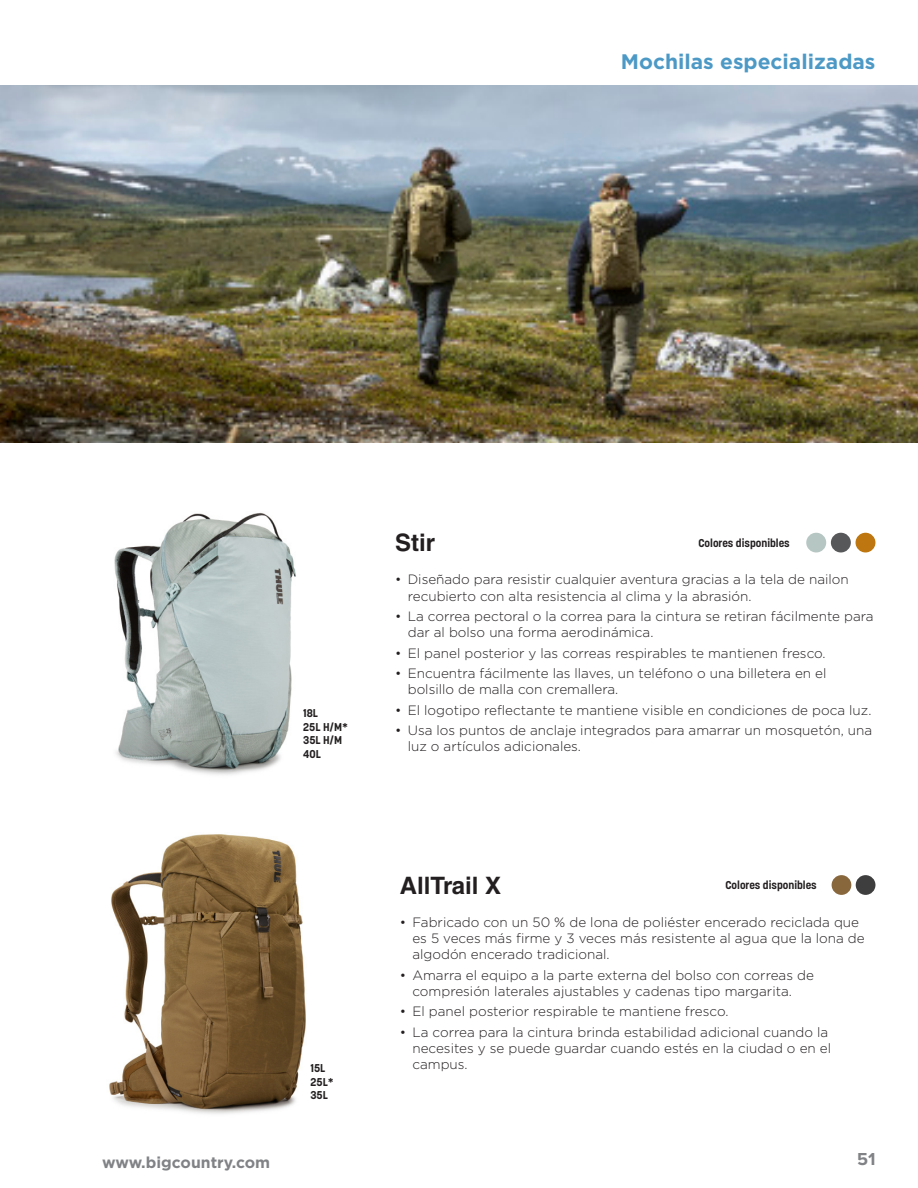
<style>
.page{position:relative;width:918px;height:1188px;background:#fff}
.page>*{position:absolute;margin:0;border:0;box-sizing:border-box;transform-origin:0 0}
.Producto{font:700 24px "Helvetica LT Std";color:#231f20}
.t1{font:700 21px "Gotham";color:#4d99c6}
.t2{font:700 18px "Proxima Nova";color:#808285}
.t3{font:700 15.75px "Gotham";color:#808285}
.t4{font:300 13.5px/16.2px "Gotham";color:#231f20}
.Codigo_chico{font:700 11.25px "Korolev";color:#231f20}
</style>
<div class="page">
<img style="left:114px;top:512px;width:182px;height:263px">
<img style="left:109px;top:834px;width:197px;height:280px">
<div style="left:856px;top:875px;width:19px;height:20px;background:#3e3e3f;border-radius:50%"></div>
<div style="left:832px;top:875px;width:19px;height:20px;background:#88673c;border-radius:50%"></div>
<div style="left:806px;top:533px;width:20px;height:19px;background:#b5c6c3;border-radius:50%"></div>
<div style="left:831px;top:533px;width:20px;height:19px;background:#57585a;border-radius:50%"></div>
<div style="left:856px;top:533px;width:19px;height:19px;background:#be7710;border-radius:50%"></div>
<img style="left:0;top:85px;width:918px;height:357px">
<p class="t1" style="left:621px;top:50px;width:256px">Mochilas especializadas</p>
<p class="Codigo_chico" style="left:303px;top:706px;width:16px">18L</p>
<p class="Codigo_chico" style="left:303px;top:720px;width:47px">25L H/M*</p>
<p class="Codigo_chico" style="left:303px;top:733px;width:41px">35L H/M</p>
<p class="Codigo_chico" style="left:303px;top:747px;width:19px">40L</p>
<p class="Codigo_chico" style="left:310px;top:1061px;width:16px">15L</p>
<p class="Codigo_chico" style="left:310px;top:1075px;width:25px">25L*</p>
<p class="Codigo_chico" style="left:310px;top:1088px;width:19px">35L</p>
<p class="Producto" style="left:395px;top:528px;width:42px">Stir</p>
<p class="t4" style="left:408px;top:571px;width:443px;text-indent:-13px">• Diseñado para resistir cualquier aventura gracias a la tela de nailon recubierto con alta resistencia al clima y la abrasión.</p>
<p class="t4" style="left:408px;top:608px;width:467px;text-indent:-13px">• La correa pectoral o la correa para la cintura se retiran fácilmente para dar al bolso una forma aerodinámica.</p>
<p class="t4" style="left:395px;top:645px;width:432px">• El panel posterior y las correas respirables te mantienen fresco.</p>
<p class="t4" style="left:408px;top:665px;width:420px;text-indent:-13px">• Encuentra fácilmente las llaves, un teléfono o una billetera en el bolsillo de malla con cremallera.</p>
<p class="t4" style="left:395px;top:702px;width:478px">• El logotipo reflectante te mantiene visible en condiciones de poca luz.</p>
<p class="t4" style="left:408px;top:722px;width:466px;text-indent:-13px">• Usa los puntos de anclaje integrados para amarrar un mosquetón, una luz o artículos adicionales.</p>
<p class="Codigo_chico" style="left:698px;top:536px;width:93px">Colores disponibles</p>
<p class="Producto" style="left:400px;top:871px;width:103px">AllTrail X</p>
<p class="t4" style="left:412px;top:914px;width:454px;text-indent:-13px">• Fabricado con un 50 % de lona de poliéster encerado reciclada que es 5 veces más firme y 3 veces más resistente al agua que la lona de algodón encerado tradicional.</p>
<p class="t4" style="left:412px;top:967px;width:403px;text-indent:-13px">• Amarra el equipo a la parte externa del bolso con correas de compresión laterales ajustables y cadenas tipo margarita.</p>
<p class="t4" style="left:400px;top:1003px;width:330px">• El panel posterior respirable te mantiene fresco.</p>
<p class="t4" style="left:412px;top:1024px;width:420px;text-indent:-13px">• La correa para la cintura brinda estabilidad adicional cuando la necesites y se puede guardar cuando estés en la ciudad o en el campus.</p>
<p class="Codigo_chico" style="left:725px;top:878px;width:93px">Colores disponibles</p>
<p class="t3" style="left:102px;top:1153px;width:170px">www.bigcountry.com</p>
<h3 class="t2" style="left:857px;top:1145px;width:20px">51</h3>
</div>
